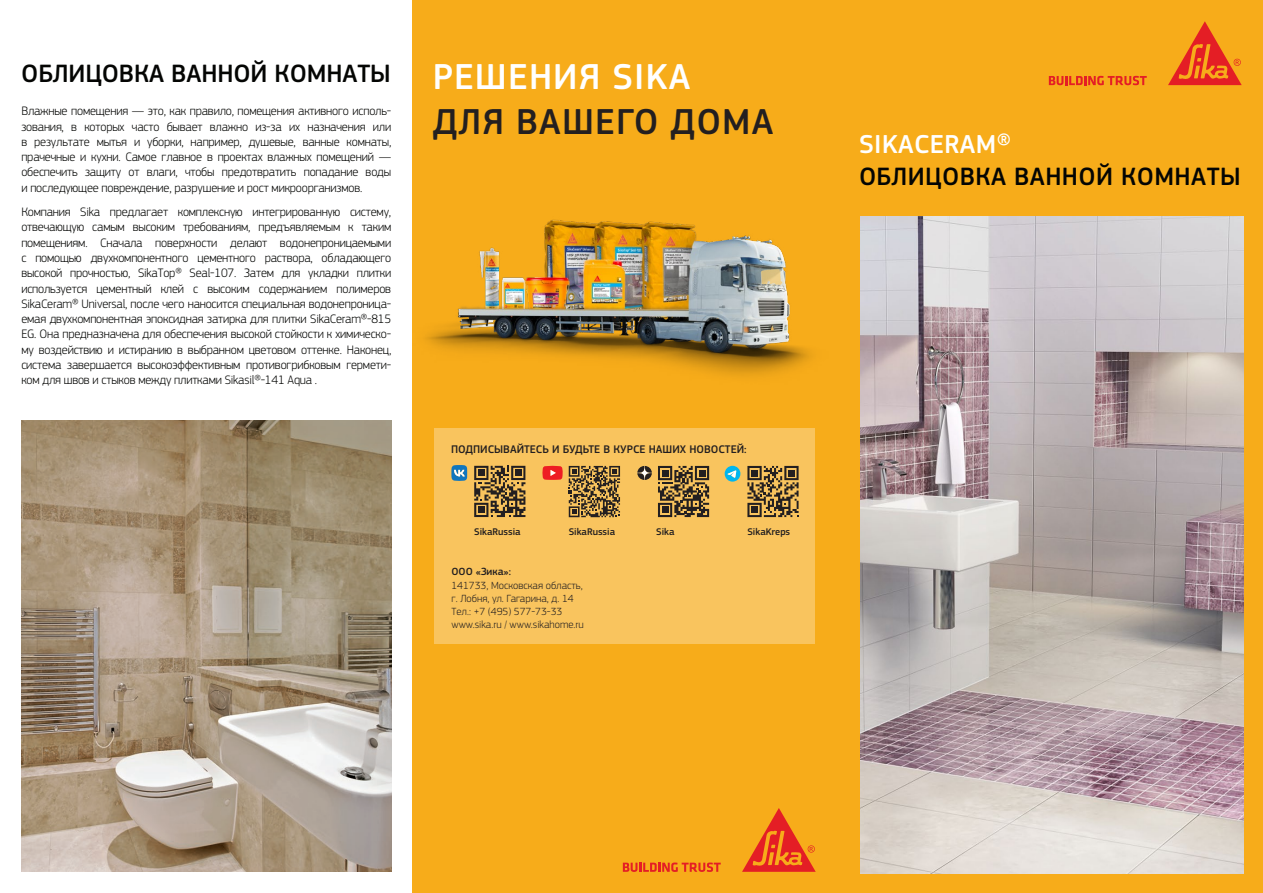
<style>
.page{position:relative;width:1263px;height:893px;background:#fff}
.page>*{position:absolute;margin:0;border:0;box-sizing:border-box;transform-origin:0 0}
.t1{font:500 37.5px "PF Square Sans Pro";letter-spacing:.03em;color:#231f20}
.t2{font:500 37.5px "PF Square Sans Pro";letter-spacing:.03em;color:#fff}
.t3{font:500 27px "PF Square Sans Pro";letter-spacing:.015em;color:#fff}
.t4{font:500 26.1px "PF Square Sans Pro";letter-spacing:.005em;color:#040503}
.t5{font:300 12.75px/15.3px "PF Square Sans Pro";letter-spacing:-.015em;color:#040503;text-align:justify}
.t6{font:500 11.55px "PF Square Sans Pro";color:#231f20}
.t7{font:300 10.8px/12.9px "PF Square Sans Pro";color:#231f20}
.t8{font:500 10.8px "PF Square Sans Pro";color:#231f20}
.t9{font:500 10.05px "PF Square Sans Pro";color:#231f20}
</style>
<div class="page">
<div style="left:412px;top:0;width:851px;height:893px;background:#f7ac1a"></div>
<svg style="left:1049px;top:76px;width:98px;height:9px"></svg>
<svg style="left:1168px;top:21px;width:74px;height:64px"></svg>
<svg style="left:623px;top:862px;width:98px;height:10px"></svg>
<svg style="left:742px;top:808px;width:74px;height:64px"></svg>
<img style="left:861px;top:216px;width:382px;height:657px">
<img style="left:21px;top:420px;width:370px;height:452px">
<div style="left:435px;top:428px;width:380px;height:215px;background:#f9c45e"></div>
<svg style="left:451px;top:465px;width:16px;height:16px"></svg>
<svg style="left:725px;top:466px;width:15px;height:16px"></svg>
<svg style="left:747px;top:466px;width:51px;height:51px"></svg>
<svg style="left:658px;top:466px;width:51px;height:51px"></svg>
<svg style="left:569px;top:466px;width:51px;height:51px"></svg>
<svg style="left:474px;top:466px;width:51px;height:51px"></svg>
<svg style="left:542px;top:466px;width:21px;height:14px"></svg>
<svg style="left:637px;top:466px;width:15px;height:14px"></svg>
<img style="left:425px;top:219px;width:387px;height:157px">
<h3 class="t4" style="left:21px;top:58px;width:371px">ОБЛИЦОВКА ВАННОЙ КОМНАТЫ</h3>
<p class="t5" style="left:21px;top:103px;width:371px">Влажные помещения — это, как правило, помещения активного исполь&shy;зования, в которых часто бывает влажно из-за их назначения или в результате мытья и уборки, например, душевые, ванные комнаты, прачечные и кухни. Самое главное в проектах влажных помещений — обеспечить защиту от влаги, чтобы предотвратить попадание воды и последующее повреждение, разрушение и рост микроорганизмов.</p>
<p class="t5" style="left:21px;top:204px;width:371px">Компания Sika предлагает комплексную интегрированную систему, отвечающую самым высоким требованиям, предъявляемым к таким помещениям. Сначала поверхности делают водонепроницаемыми с помощью двухкомпонентного цементного раствора, обладающего высокой прочностью, SikaTop® Seal-107. Затем для укладки плитки используется цементный клей с высоким содержанием полимеров SikaCeram® Universal, после чего наносится специальная водонепроница&shy;емая двухкомпонентная эпоксидная затирка для плитки SikaCeram®-815<br>EG. Она предназначена для обеспечения высокой стойкости к химическо&shy;му воздействию и истиранию в выбранном цветовом оттенке. Наконец, система завершается высокоэффективным противогрибковым гермети&shy;ком для швов и стыков между плитками Sikasil®-141 Aqua .</p>
<h1 class="t2" style="left:433px;top:55px;width:259px">РЕШЕНИЯ SIKA</h1>
<h1 class="t1" style="left:433px;top:100px;width:342px">ДЛЯ ВАШЕГО ДОМА</h1>
<p class="t6" style="left:451px;top:442px;width:297px">ПОДПИСЫВАЙТЕСЬ И БУДЬТЕ В КУРСЕ НАШИХ НОВОСТЕЙ:</p>
<p class="t9" style="left:474px;top:526px;width:48px">SikaRussia</p>
<p class="t9" style="left:569px;top:526px;width:48px">SikaRussia</p>
<p class="t9" style="left:656px;top:526px;width:20px">Sika</p>
<p class="t8" style="left:451px;top:565px;width:61px">ООО «Зика»:</p>
<p class="t7" style="left:451px;top:579px;width:134px">141733, Московская область, г. Лобня, ул. Гагарина, д. 14<br>Тел.: +7 (495) 577-73-33 www.sika.ru / www.sikahome.ru</p>
<p class="t9" style="left:747px;top:526px;width:44px">SikaKreps</p>
<h2 class="t3" style="left:859px;top:128px;width:154px">SIKACERAM®</h2>
<h3 class="t4" style="left:859px;top:162px;width:383px">ОБЛИЦОВКА ВАННОЙ КОМНАТЫ</h3>
</div>
